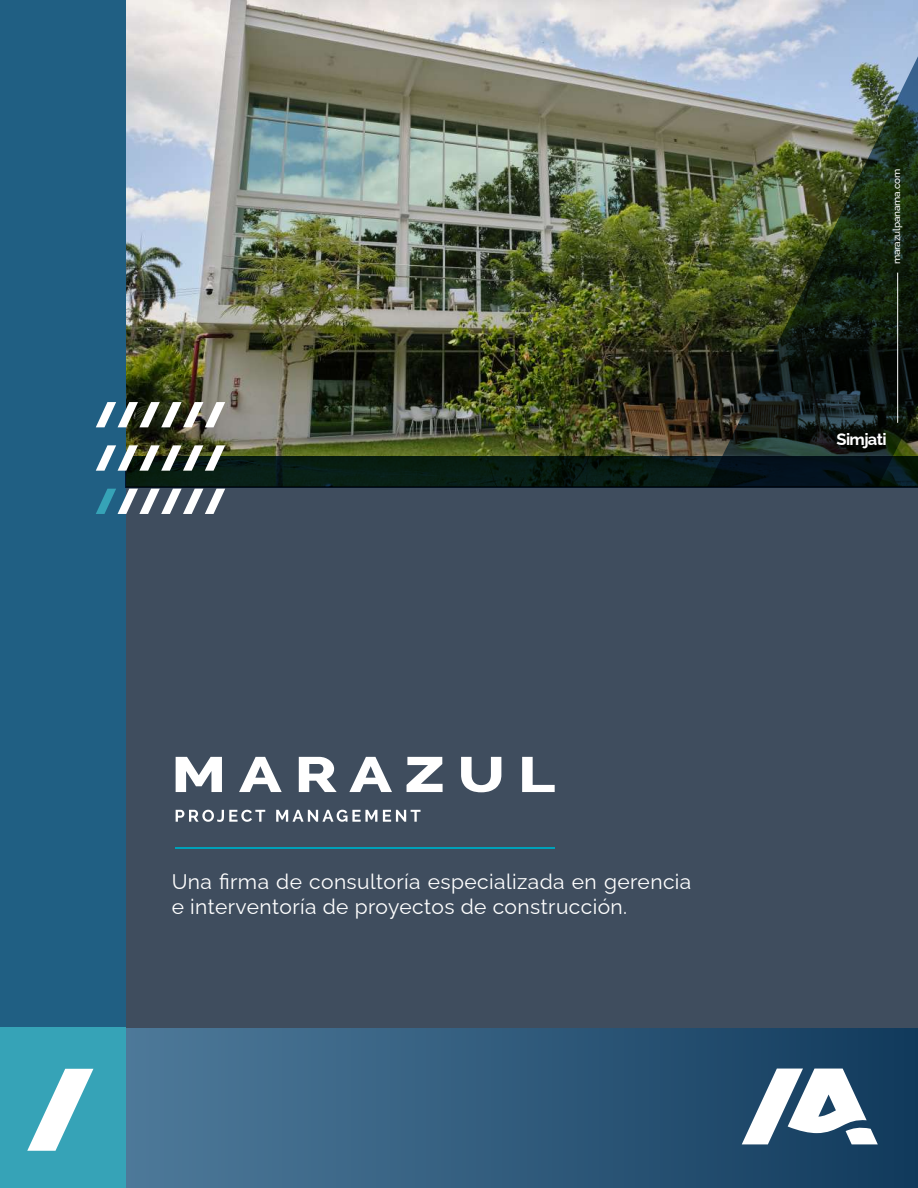
<style>
.page{position:relative;width:918px;height:1188px;background:#fff}
.page>*{position:absolute;margin:0;border:0;box-sizing:border-box;transform-origin:0 0}
.t1{font:21px/25.5px "Raleway";letter-spacing:.02em;color:#fff}
.t2{font:700 16.5px "Raleway";letter-spacing:-.04em;color:#fff}
.t3{font:500 10.05px "Raleway";letter-spacing:-.02em;color:#fff}
</style>
<div class="page">
<img style="left:125px;top:0;width:562px;height:456px">
<img style="left:687px;top:0;width:231px;height:456px">
<svg style="left:125px;top:1028px;width:793px;height:160px"></svg>
<div style="left:125px;top:488px;width:793px;height:540px;background:#3f4d5e"></div>
<div style="left:0;top:0;width:125px;height:1151px;background:#205f83"></div>
<svg style="left:742px;top:1069px;width:136px;height:75px"></svg>
<div style="left:0;top:1028px;width:125px;height:160px;background:#36a3b7"></div>
<hr style="left:175px;top:848px;width:380px;height:1px;background:#00a1b9">
<svg style="left:27px;top:1069px;width:66px;height:82px"></svg>
<svg style="left:176px;top:757px;width:46px;height:35px"></svg>
<svg style="left:239px;top:757px;width:43px;height:35px"></svg>
<svg style="left:299px;top:757px;width:38px;height:35px"></svg>
<svg style="left:349px;top:757px;width:43px;height:35px"></svg>
<svg style="left:407px;top:757px;width:36px;height:35px"></svg>
<svg style="left:461px;top:757px;width:40px;height:35px"></svg>
<svg style="left:522px;top:757px;width:33px;height:35px"></svg>
<svg style="left:176px;top:810px;width:89px;height:12px"></svg>
<svg style="left:276px;top:810px;width:101px;height:12px"></svg>
<svg style="left:383px;top:810px;width:38px;height:12px"></svg>
<svg style="left:125px;top:456px;width:793px;height:32px;fill:#071b15"></svg>
<svg style="left:96px;top:489px;width:129px;height:25px"></svg>
<svg style="left:96px;top:445px;width:129px;height:26px"></svg>
<svg style="left:96px;top:402px;width:129px;height:25px"></svg>
<hr style="left:897px;top:273px;width:1px;height:150px;background:#fff">
<p class="t3" style="left:889px;top:264px;width:97px;rotate:-90deg">marazulpanama.com</p>
<p class="t2" style="left:837px;top:427px;width:51px">Simjati</p>
<p class="t1" style="left:172px;top:866px;width:521px">Una firma de consultoría especializada en gerencia e interventoría de proyectos de construcción.</p>
</div>
